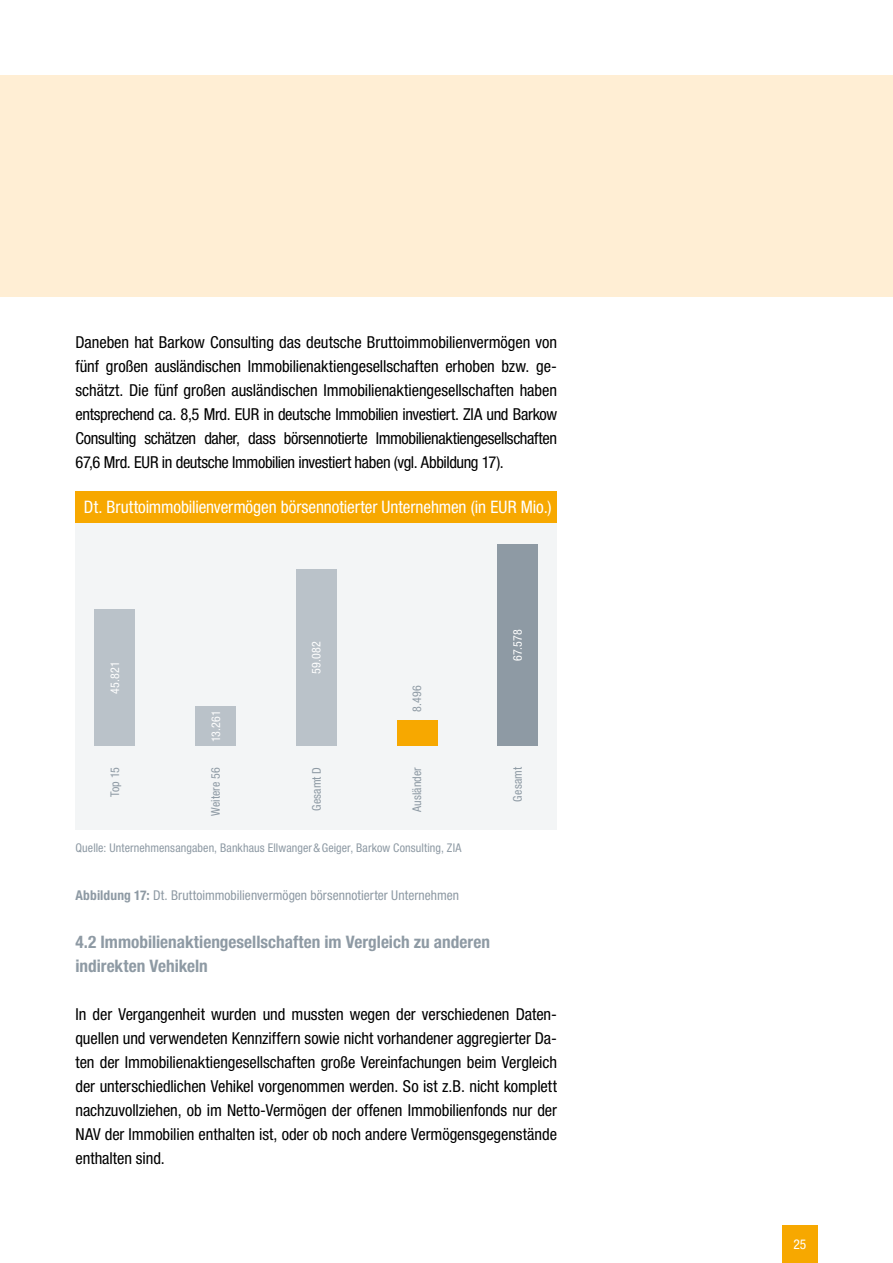
<style>
.page{position:relative;width:893px;height:1263px;background:#fff}
.page>*{position:absolute;margin:0;border:0;box-sizing:border-box;transform-origin:0 0}
.t1{font:700 condensed 17.25px/24px "Helvetica Neue LT Pro";color:#8e9aa4}
.t2{font:condensed 17.25px "Helvetica Neue LT Pro";letter-spacing:-.005em;color:#fff}
.t3{font:condensed 16.5px/24px "Helvetica Neue LT Pro";letter-spacing:-.01em;color:#000;text-align:justify}
.t4{font:condensed 13.5px "Helvetica Neue LT Pro";color:#8e9aa4}
.t5{font:condensed 13.5px "Helvetica Neue LT Pro";color:#fff}
.t6{font:condensed 12px "Helvetica Neue LT Pro";letter-spacing:.01em;color:#8e9aa4}
.t7{font:condensed 12px "Helvetica Neue LT Pro";letter-spacing:.015em;color:#fff}
.s1{font-weight:700}
</style>
<div class="page">
<div style="left:0;top:75px;width:893px;height:222px;background:#ffeed4"></div>
<div style="left:782px;top:1226px;width:35px;height:37px;background:#f7a800"></div>
<div style="left:75px;top:523px;width:482px;height:306px;background:#f3f5f6"></div>
<div style="left:75px;top:491px;width:482px;height:32px;background:#f7a800"></div>
<div style="left:95px;top:609px;width:40px;height:137px;background:#bac2c9"></div>
<div style="left:195px;top:706px;width:41px;height:40px;background:#bac2c9"></div>
<div style="left:296px;top:569px;width:40px;height:177px;background:#bac2c9"></div>
<div style="left:397px;top:720px;width:40px;height:26px;background:#f7a800"></div>
<div style="left:497px;top:544px;width:41px;height:202px;background:#8e9aa4"></div>
<p class="t3" style="left:75px;top:330px;width:483px">Daneben hat Barkow Consulting das deutsche Bruttoimmobilienvermögen von fünf großen ausländischen Immobilienaktiengesellschaften erhoben bzw. ge&shy;schätzt. Die fünf großen ausländischen Immobilienaktiengesellschaften haben entsprechend ca. 8,5 Mrd. EUR in deutsche Immobilien investiert. ZIA und Barkow Consulting schätzen daher, dass börsennotierte Immobilienaktiengesellschaften 67,6 Mrd. EUR in deutsche Immobilien investiert haben (vgl. Abbildung 17).</p>
<p class="t2" style="left:84px;top:497px;width:469px">Dt. Bruttoimmobilienvermögen börsennotierter Unternehmen (in EUR Mio.)</p>
<p class="t7" style="left:108px;top:694px;width:34px;rotate:-90deg">45.821</p>
<p class="t7" style="left:209px;top:742px;width:33px;rotate:-90deg">13.261</p>
<p class="t7" style="left:309px;top:674px;width:34px;rotate:-90deg">59.082</p>
<p class="t6" style="left:410px;top:712px;width:28px;rotate:-90deg">8.496</p>
<p class="t7" style="left:511px;top:660px;width:33px;rotate:-90deg">67.578</p>
<p class="t6" style="left:108px;top:797px;width:32px;rotate:-90deg">Top 15</p>
<p class="t6" style="left:209px;top:816px;width:50px;rotate:-90deg">Weitere 56</p>
<p class="t6" style="left:310px;top:811px;width:46px;rotate:-90deg">Gesamt D</p>
<p class="t6" style="left:410px;top:812px;width:47px;rotate:-90deg">Ausländer</p>
<p class="t6" style="left:511px;top:801px;width:36px;rotate:-90deg">Gesamt</p>
<p class="t6" style="left:75px;top:840px;width:388px">Quelle: Unternehmensangaben, Bankhaus Ellwanger&amp;Geiger, Barkow Consulting, ZIA</p>
<p class="t4" style="left:75px;top:887px;width:385px"><span class="s1">Abbildung 17:</span> Dt. Bruttoimmobilienvermögen börsennotierter Unternehmen</p>
<p class="t1" style="left:75px;top:929px;width:416px">4.2 Immobilienaktiengesellschaften im Vergleich zu anderen indirekten Vehikeln</p>
<p class="t3" style="left:75px;top:1002px;width:483px">In der Vergangenheit wurden und mussten wegen der verschiedenen Daten&shy;quellen und verwendeten Kennziffern sowie nicht vorhandener aggregierter Da&shy;ten der Immobilienaktiengesellschaften große Vereinfachungen beim Vergleich der unterschiedlichen Vehikel vorgenommen werden. So ist z.B. nicht komplett nachzuvollziehen, ob im Netto-Vermögen der offenen Immobilienfonds nur der NAV der Immobilien enthalten ist, oder ob noch andere Vermögensgegenstände enthalten sind.</p>
<p class="t5" style="left:793px;top:1236px;width:14px">25</p>
</div>
